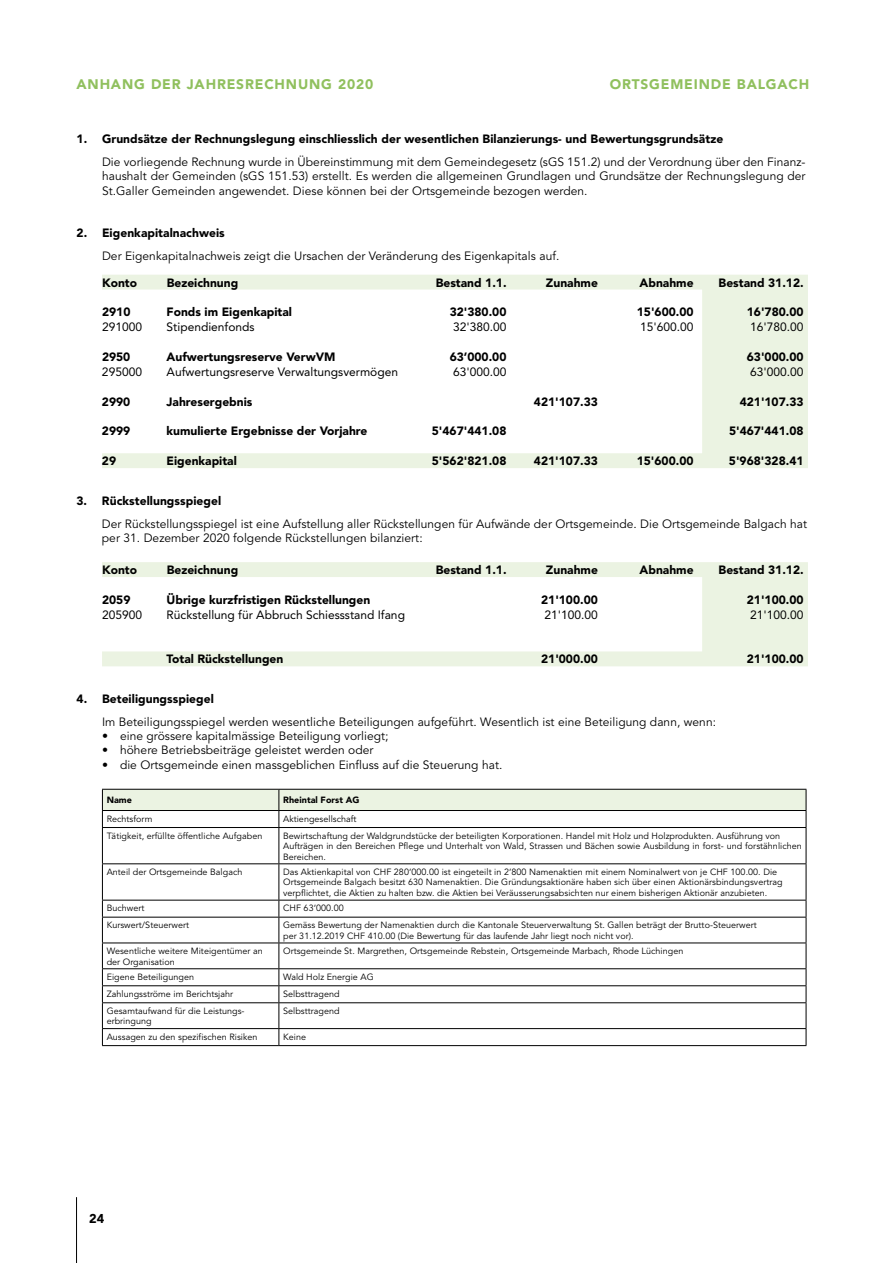
<style>
.page{position:relative;width:893px;height:1263px;background:#fff}
.page>*{position:absolute;margin:0;border:0;box-sizing:border-box;transform-origin:0 0}
.t1{font:900 13.8px "Avenir LT Std";letter-spacing:.06em;color:#90c05e}
.t2{font:900 12.75px "Avenir LT Std";color:#000}
.t3{font:12px/14.2px "Avenir LT Std";letter-spacing:.005em;color:#000;text-align:justify}
.t4{font:900 12px "Avenir LT Std";color:#000}
.t5{font:12px "Avenir LT Std";color:#000}
.t6{font:9px/10.5px "Avenir LT Std";letter-spacing:.005em;color:#000}
.t7{font:900 9px "Avenir LT Std";letter-spacing:.005em;color:#000}
</style>
<div class="page">
<hr style="left:76px;top:1197px;width:1px;height:66px;background:#000">
<svg style="left:102px;top:275px;width:706px;height:193px"></svg>
<svg style="left:102px;top:562px;width:706px;height:104px"></svg>
<svg style="left:102px;top:789px;width:705px;height:38px"></svg>
<hr style="left:102px;top:827px;width:177px;height:1px;background:#000">
<hr style="left:102px;top:828px;width:1px;height:35px;background:#000">
<hr style="left:279px;top:827px;width:527px;height:1px;background:#000">
<hr style="left:279px;top:828px;width:1px;height:35px;background:#000">
<hr style="left:806px;top:828px;width:1px;height:35px;background:#000">
<hr style="left:102px;top:863px;width:177px;height:1px;background:#000">
<hr style="left:102px;top:864px;width:1px;height:36px;background:#000">
<hr style="left:279px;top:863px;width:527px;height:1px;background:#000">
<hr style="left:279px;top:864px;width:1px;height:36px;background:#000">
<hr style="left:806px;top:864px;width:1px;height:36px;background:#000">
<hr style="left:102px;top:900px;width:177px;height:1px;background:#000">
<hr style="left:279px;top:900px;width:527px;height:1px;background:#000">
<hr style="left:102px;top:917px;width:177px;height:1px;background:#000">
<hr style="left:279px;top:917px;width:527px;height:1px;background:#000">
<hr style="left:102px;top:942px;width:177px;height:1px;background:#000">
<hr style="left:279px;top:942px;width:527px;height:1px;background:#000">
<hr style="left:102px;top:968px;width:177px;height:1px;background:#000">
<hr style="left:279px;top:968px;width:527px;height:1px;background:#000">
<hr style="left:102px;top:985px;width:177px;height:1px;background:#000">
<hr style="left:279px;top:985px;width:527px;height:1px;background:#000">
<hr style="left:102px;top:1002px;width:177px;height:1px;background:#000">
<hr style="left:279px;top:1002px;width:527px;height:1px;background:#000">
<hr style="left:102px;top:1028px;width:177px;height:1px;background:#000">
<svg style="left:102px;top:900px;width:1px;height:145px"></svg>
<hr style="left:279px;top:1028px;width:527px;height:1px;background:#000">
<svg style="left:279px;top:900px;width:1px;height:145px"></svg>
<svg style="left:806px;top:900px;width:1px;height:145px"></svg>
<hr style="left:102px;top:1045px;width:177px;height:1px;background:#000">
<hr style="left:279px;top:1045px;width:527px;height:1px;background:#000">
<h1 class="t1" style="left:77px;top:76px;width:298px">ANHANG DER JAHRESRECHNUNG 2020</h1>
<h1 class="t1" style="left:610px;top:76px;width:201px">ORTSGEMEINDE BALGACH</h1>
<h3 class="t4" style="left:77px;top:132px;width:648px">1. Grundsätze der Rechnungslegung einschliesslich der wesentlichen Bilanzierungs- und Bewertungsgrundsätze</h3>
<p class="t3" style="left:102px;top:155px;width:705px">Die vorliegende Rechnung wurde in Übereinstimmung mit dem Gemeindegesetz (sGS 151.2) und der Verordnung über den Finanz&shy;haushalt der Gemeinden (sGS 151.53) erstellt. Es werden die allgemeinen Grundlagen und Grundsätze der Rechnungslegung der St.Galler Gemeinden angewendet. Diese können bei der Ortsgemeinde bezogen werden.</p>
<h3 class="t4" style="left:77px;top:226px;width:150px">2. Eigenkapitalnachweis</h3>
<h3 class="t3" style="left:102px;top:249px;width:459px">Der Eigenkapitalnachweis zeigt die Ursachen der Veränderung des Eigenkapitals auf.</h3>
<h3 class="t4" style="left:102px;top:275px;width:37px">Konto</h3>
<h3 class="t4" style="left:167px;top:275px;width:73px">Bezeichnung</h3>
<h3 class="t4" style="left:436px;top:275px;width:72px">Bestand 1.1.</h3>
<h3 class="t4" style="left:546px;top:275px;width:53px">Zunahme</h3>
<h3 class="t4" style="left:640px;top:275px;width:55px">Abnahme</h3>
<h3 class="t4" style="left:719px;top:275px;width:87px">Bestand 31.12.</h3>
<h3 class="t4" style="left:102px;top:305px;width:30px">2910</h3>
<h3 class="t4" style="left:167px;top:305px;width:127px">Fonds im Eigenkapital</h3>
<h3 class="t4" style="left:450px;top:305px;width:58px">32'380.00</h3>
<h3 class="t4" style="left:637px;top:305px;width:58px">15'600.00</h3>
<h3 class="t4" style="left:747px;top:305px;width:58px">16'780.00</h3>
<h3 class="t5" style="left:102px;top:320px;width:42px">291000</h3>
<h3 class="t5" style="left:167px;top:320px;width:90px">Stipendienfonds</h3>
<h3 class="t5" style="left:453px;top:320px;width:55px">32'380.00</h3>
<h3 class="t5" style="left:640px;top:320px;width:55px">15'600.00</h3>
<h3 class="t5" style="left:750px;top:320px;width:55px">16'780.00</h3>
<h3 class="t4" style="left:102px;top:350px;width:30px">2950</h3>
<h3 class="t4" style="left:167px;top:350px;width:170px">Aufwertungsreserve VerwVM</h3>
<h3 class="t4" style="left:450px;top:350px;width:58px">63’000.00</h3>
<h3 class="t4" style="left:747px;top:350px;width:58px">63'000.00</h3>
<h3 class="t5" style="left:102px;top:365px;width:42px">295000</h3>
<h3 class="t5" style="left:167px;top:365px;width:233px">Aufwertungsreserve Verwaltungsvermögen</h3>
<h3 class="t5" style="left:453px;top:365px;width:55px">63'000.00</h3>
<h3 class="t5" style="left:750px;top:365px;width:55px">63'000.00</h3>
<h3 class="t4" style="left:102px;top:394px;width:30px">2990</h3>
<h3 class="t4" style="left:167px;top:394px;width:87px">Jahresergebnis</h3>
<h3 class="t4" style="left:534px;top:394px;width:65px">421'107.33</h3>
<h3 class="t4" style="left:740px;top:394px;width:65px">421'107.33</h3>
<h3 class="t4" style="left:102px;top:424px;width:30px">2999</h3>
<h3 class="t4" style="left:167px;top:424px;width:202px">kumulierte Ergebnisse der Vorjahre</h3>
<h3 class="t4" style="left:432px;top:424px;width:76px">5'467'441.08</h3>
<h3 class="t4" style="left:729px;top:424px;width:76px">5'467'441.08</h3>
<h3 class="t4" style="left:102px;top:454px;width:16px">29</h3>
<h3 class="t4" style="left:167px;top:454px;width:72px">Eigenkapital</h3>
<h3 class="t4" style="left:432px;top:454px;width:76px">5'562'821.08</h3>
<h3 class="t4" style="left:534px;top:454px;width:65px">421'107.33</h3>
<h3 class="t4" style="left:637px;top:454px;width:58px">15'600.00</h3>
<h3 class="t4" style="left:729px;top:454px;width:76px">5'968'328.41</h3>
<h3 class="t4" style="left:76px;top:493px;width:146px">3. Rückstellungsspiegel</h3>
<h3 class="t3" style="left:102px;top:517px;width:707px">Der Rückstellungsspiegel ist eine Aufstellung aller Rückstellungen für Aufwände der Ortsgemeinde. Die Ortsgemeinde Balgach hat per 31. Dezember 2020 folgende Rückstellungen bilanziert:</h3>
<h3 class="t4" style="left:102px;top:563px;width:37px">Konto</h3>
<h3 class="t4" style="left:167px;top:563px;width:73px">Bezeichnung</h3>
<h3 class="t4" style="left:436px;top:563px;width:72px">Bestand 1.1.</h3>
<h3 class="t4" style="left:546px;top:563px;width:53px">Zunahme</h3>
<h3 class="t4" style="left:640px;top:563px;width:55px">Abnahme</h3>
<h3 class="t4" style="left:719px;top:563px;width:87px">Bestand 31.12.</h3>
<h3 class="t4" style="left:102px;top:592px;width:30px">2059</h3>
<h3 class="t4" style="left:167px;top:592px;width:205px">Übrige kurzfristigen Rückstellungen</h3>
<h3 class="t4" style="left:541px;top:592px;width:58px">21'100.00</h3>
<h3 class="t4" style="left:747px;top:592px;width:58px">21'100.00</h3>
<h3 class="t5" style="left:102px;top:608px;width:42px">205900</h3>
<h3 class="t5" style="left:167px;top:608px;width:240px">Rückstellung für Abbruch Schiessstand Ifang</h3>
<h3 class="t5" style="left:545px;top:608px;width:55px">21'100.00</h3>
<h3 class="t5" style="left:750px;top:608px;width:55px">21'100.00</h3>
<h3 class="t4" style="left:167px;top:652px;width:118px">Total Rückstellungen</h3>
<h3 class="t4" style="left:541px;top:652px;width:58px">21'000.00</h3>
<h3 class="t4" style="left:747px;top:652px;width:58px">21'100.00</h3>
<h3 class="t4" style="left:77px;top:692px;width:139px">4. Beteiligungsspiegel</h3>
<h3 class="t3" style="left:102px;top:715px;width:615px">Im Beteiligungsspiegel werden wesentliche Beteiligungen aufgeführt. Wesentlich ist eine Beteiligung dann, wenn:</h3>
<h3 class="t3" style="left:102px;top:729px;width:288px">• eine grössere kapitalmässige Beteiligung vorliegt;</h3>
<h3 class="t3" style="left:102px;top:743px;width:273px">• höhere Betriebsbeiträge geleistet werden oder</h3>
<h3 class="t3" style="left:102px;top:758px;width:402px">• die Ortsgemeinde einen massgeblichen Einfluss auf die Steuerung hat.</h3>
<p class="t7" style="left:107px;top:795px;width:27px">Name</p>
<p class="t7" style="left:283px;top:795px;width:78px">Rheintal Forst AG</p>
<p class="t6" style="left:107px;top:813px;width:47px">Rechtsform</p>
<p class="t6" style="left:283px;top:813px;width:75px">Aktiengesellschaft</p>
<p class="t6" style="left:107px;top:830px;width:157px">Tätigkeit, erfüllte öffentliche Aufgaben</p>
<p class="t6" style="left:283px;top:830px;width:520px">Bewirtschaftung der Waldgrundstücke der beteiligten Korporationen. Handel mit Holz und Holzprodukten. Ausführung von<br>Aufträgen in den Bereichen Pflege und Unterhalt von Wald, Strassen und Bächen sowie Ausbildung in forst- und forstähnlichen<br>Bereichen.</p>
<p class="t6" style="left:107px;top:867px;width:137px">Anteil der Ortsgemeinde Balgach</p>
<p class="t6" style="left:283px;top:867px;width:501px">Das Aktienkapital von CHF 280‘000.00 ist eingeteilt in 2‘800 Namenaktien mit einem Nominalwert von je CHF 100.00. Die<br>Ortsgemeinde Balgach besitzt 630 Namenaktien. Die Gründungsaktionäre haben sich über einen Aktionärsbindungsvertrag verpflichtet, die Aktien zu halten bzw. die Aktien bei Veräusserungsabsichten nur einem bisherigen Aktionär anzubieten.</p>
<p class="t6" style="left:107px;top:903px;width:39px">Buchwert</p>
<p class="t6" style="left:283px;top:903px;width:62px">CHF 63‘000.00</p>
<p class="t6" style="left:107px;top:920px;width:84px">Kurswert/Steuerwert</p>
<p class="t6" style="left:283px;top:920px;width:475px">Gemäss Bewertung der Namenaktien durch die Kantonale Steuerverwaltung St. Gallen beträgt der Brutto-Steuerwert per 31.12.2019 CHF 410.00 (Die Bewertung für das laufende Jahr liegt noch nicht vor).</p>
<p class="t6" style="left:107px;top:946px;width:158px">Wesentliche weitere Miteigentümer an der Organisation</p>
<p class="t6" style="left:283px;top:946px;width:402px">Ortsgemeinde St. Margrethen, Ortsgemeinde Rebstein, Ortsgemeinde Marbach, Rhode Lüchingen</p>
<p class="t6" style="left:107px;top:972px;width:89px">Eigene Beteiligungen</p>
<p class="t6" style="left:283px;top:972px;width:92px">Wald Holz Energie AG</p>
<p class="t6" style="left:107px;top:989px;width:128px">Zahlungsströme im Berichtsjahr</p>
<p class="t6" style="left:283px;top:989px;width:58px">Selbsttragend</p>
<p class="t6" style="left:107px;top:1006px;width:139px">Gesamtaufwand für die Leistungs&shy;erbringung</p>
<p class="t6" style="left:283px;top:1006px;width:58px">Selbsttragend</p>
<p class="t6" style="left:107px;top:1031px;width:152px">Aussagen zu den spezifischen Risiken</p>
<p class="t6" style="left:283px;top:1031px;width:24px">Keine</p>
<h2 class="t2" style="left:89px;top:1211px;width:17px">24</h2>
</div>
